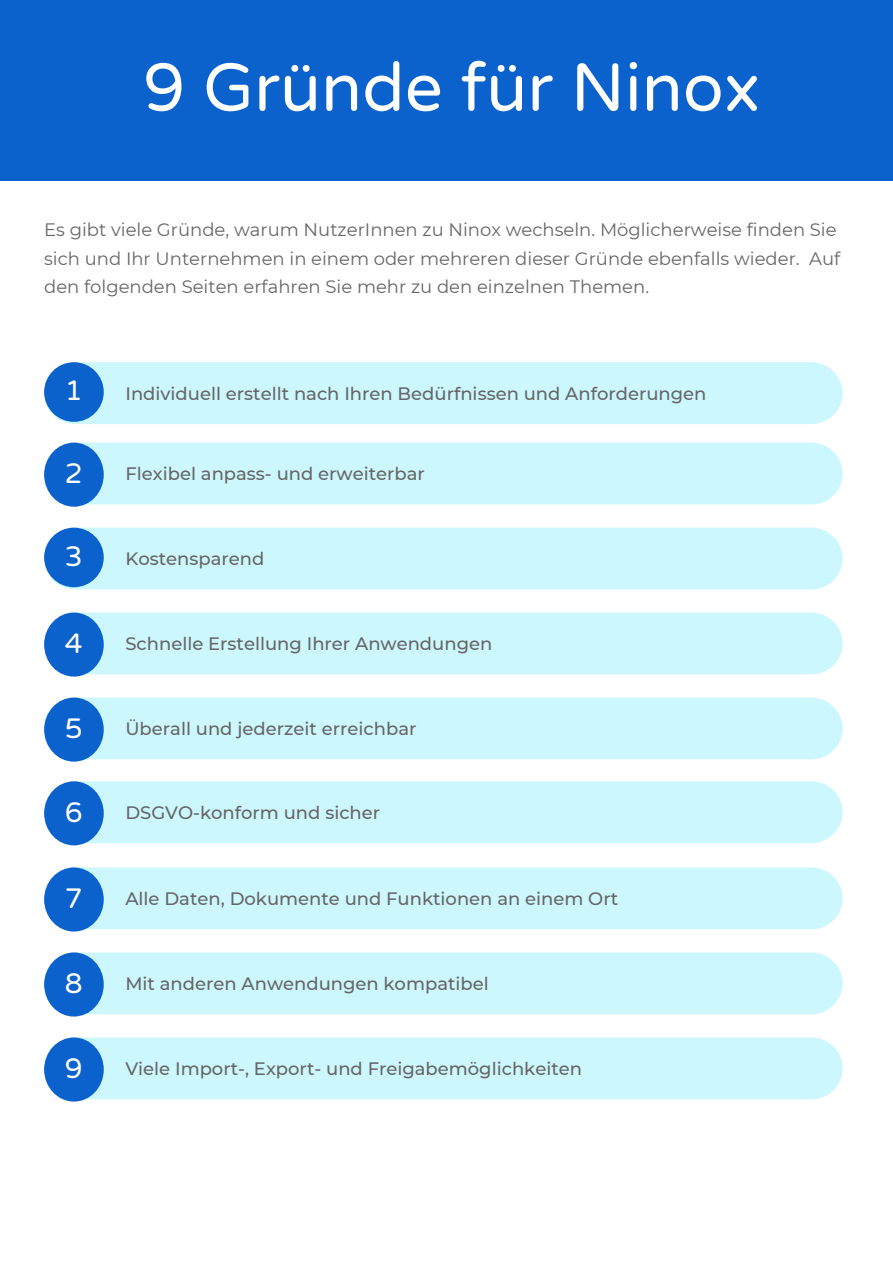
<style>
.page{position:relative;width:893px;height:1264px;background:#fff}
.page>*{position:absolute;margin:0;border:0;box-sizing:border-box;transform-origin:0 0}
.t1{font:67.5px "Varela Round";color:#fff}
.t2{font:28.5px "Varela Round";color:#fff}
.t3{font:500 18px "Montserrat";color:#666}
.t4{font:18px/28px "Montserrat";color:#666}
</style>
<div class="page">
<div style="left:0;top:0;width:892px;height:181px;background:#0b62cc"></div>
<div style="left:44px;top:362px;width:798px;height:62px;background:#ccf7fd;border-radius:31px"></div>
<div style="left:44px;top:362px;width:60px;height:60px;background:#0b62cc;border-radius:50%"></div>
<div style="left:44px;top:442px;width:798px;height:62px;background:#ccf7fd;border-radius:31px"></div>
<div style="left:44px;top:442px;width:60px;height:64px;background:#0b62cc;border-radius:50%"></div>
<div style="left:44px;top:527px;width:798px;height:62px;background:#ccf7fd;border-radius:31px"></div>
<div style="left:44px;top:527px;width:60px;height:60px;background:#0b62cc;border-radius:50%"></div>
<div style="left:44px;top:697px;width:798px;height:62px;background:#ccf7fd;border-radius:31px"></div>
<div style="left:44px;top:697px;width:60px;height:64px;background:#0b62cc;border-radius:50%"></div>
<div style="left:44px;top:781px;width:798px;height:62px;background:#ccf7fd;border-radius:31px"></div>
<div style="left:44px;top:781px;width:60px;height:64px;background:#0b62cc;border-radius:50%"></div>
<div style="left:44px;top:867px;width:798px;height:62px;background:#ccf7fd;border-radius:31px"></div>
<div style="left:44px;top:867px;width:60px;height:64px;background:#0b62cc;border-radius:50%"></div>
<div style="left:44px;top:952px;width:798px;height:62px;background:#ccf7fd;border-radius:31px"></div>
<div style="left:44px;top:952px;width:60px;height:64px;background:#0b62cc;border-radius:50%"></div>
<div style="left:44px;top:1037px;width:798px;height:62px;background:#ccf7fd;border-radius:31px"></div>
<div style="left:44px;top:1037px;width:60px;height:64px;background:#0b62cc;border-radius:50%"></div>
<div style="left:44px;top:612px;width:798px;height:62px;background:#ccf7fd;border-radius:31px"></div>
<div style="left:44px;top:612px;width:60px;height:64px;background:#0b62cc;border-radius:50%"></div>
<h1 class="t1" style="left:143px;top:49px;width:618px">9 Gründe für Ninox</h1>
<p class="t4" style="left:44px;top:216px;width:797px">Es gibt viele Gründe, warum NutzerInnen zu Ninox wechseln. Möglicherweise finden Sie sich und Ihr Unternehmen in einem oder mehreren dieser Gründe ebenfalls wieder. Auf den folgenden Seiten erfahren Sie mehr zu den einzelnen Themen.</p>
<h2 class="t2" style="left:65px;top:374px;width:19px">1</h2>
<p class="t3" style="left:125px;top:382px;width:582px">Individuell erstellt nach Ihren Bedürfnissen und Anforderungen</p>
<h2 class="t2" style="left:65px;top:457px;width:19px">2</h2>
<p class="t3" style="left:125px;top:462px;width:301px">Flexibel anpass- und erweiterbar</p>
<h2 class="t2" style="left:65px;top:539px;width:19px">3</h2>
<p class="t3" style="left:125px;top:547px;width:140px">Kostensparend</p>
<h2 class="t2" style="left:65px;top:627px;width:19px">4</h2>
<p class="t3" style="left:125px;top:632px;width:368px">Schnelle Erstellung Ihrer Anwendungen</p>
<h2 class="t2" style="left:65px;top:712px;width:19px">5</h2>
<p class="t3" style="left:125px;top:717px;width:292px">Überall und jederzeit erreichbar</p>
<h2 class="t2" style="left:65px;top:795px;width:19px">6</h2>
<p class="t3" style="left:125px;top:801px;width:256px">DSGVO-konform und sicher</p>
<h2 class="t2" style="left:65px;top:881px;width:19px">7</h2>
<p class="t3" style="left:125px;top:887px;width:494px">Alle Daten, Dokumente und Funktionen an einem Ort</p>
<h2 class="t2" style="left:65px;top:966px;width:19px">8</h2>
<p class="t3" style="left:125px;top:972px;width:365px">Mit anderen Anwendungen kompatibel</p>
<h2 class="t2" style="left:65px;top:1051px;width:19px">9</h2>
<p class="t3" style="left:125px;top:1057px;width:458px">Viele Import-, Export- und Freigabemöglichkeiten</p>
</div>
